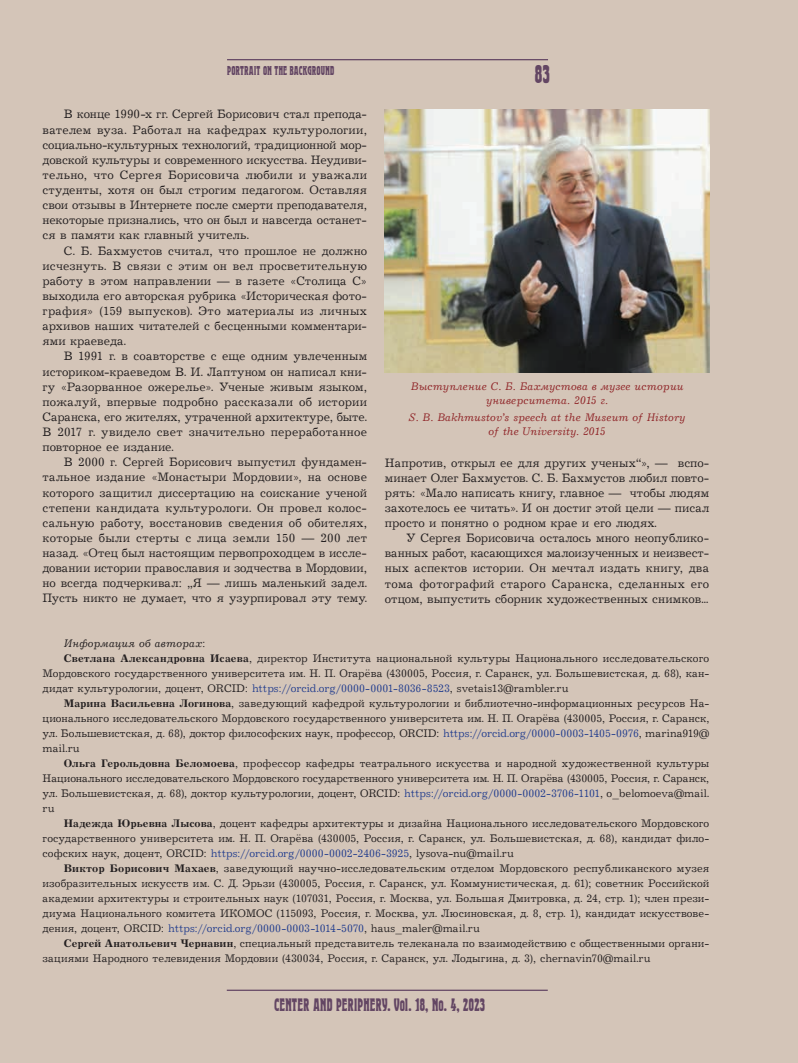
<style>
.page{position:relative;width:798px;height:1063px;background:#fff}
.page>*{position:absolute;margin:0;border:0;box-sizing:border-box;transform-origin:0 0}
.t1{font:25px "Herold DG";color:#634663}
.t2{font:17.5px "Herold DG";color:#634663}
.t3{font:12.5px/15.1px "Journal Cyrillic";letter-spacing:.005em;color:#231f20;text-align:justify}
.t4{font:12.5px "Herold DG";letter-spacing:.01em;color:#634663}
.t5{font:11.25px/15px "Journal Cyrillic";color:#231f20;text-align:justify}
.t6{font:11.25px/13.5px "Journal Italic Cyrillic";letter-spacing:.005em;color:#902629;text-align:center}
.t7{font:11.25px "Journal Italic Cyrillic";letter-spacing:.01em;color:#231f20}
.s1{font-family:"Journal Cyrillic"}
.s2{font-family:"Journal Bold Cyrillic"}
.s3{color:#253f8e}
</style>
<div class="page">
<div style="left:1px;top:0;width:796px;height:1063px;background:#d4c5b8"></div>
<hr style="left:227px;top:990px;width:320px;height:1px;background:#634663">
<hr style="left:227px;top:59px;width:321px;height:1px;background:#634663">
<img style="left:384px;top:110px;width:325px;height:263px">
<h1 class="t1" style="left:534px;top:61px;width:16px">83</h1>
<p class="t4" style="left:227px;top:63px;width:109px">PORTRAIT ON THE BACKGROUND</p>
<p class="t3" style="left:43px;top:107px;width:326px;text-indent:21px">В конце 1990-х гг. Сергей Борисович стал препода&shy;вателем вуза. Работал на кафедрах культурологии, социально-культурных технологий, традиционной мор&shy;довской культуры и современного искусства. Неудиви&shy;тельно, что Сергея Борисовича любили и уважали студенты, хотя он был строгим педагогом. Оставляя свои отзывы в Интернете после смерти преподавателя, некоторые признались, что он был и навсегда останет&shy;ся в памяти как главный учитель.</p>
<p class="t3" style="left:43px;top:243px;width:326px;text-indent:21px">С. Б. Бахмустов считал, что прошлое не должно исчезнуть. В связи с этим он вел просветительную работу в этом направлении — в газете «Столица С» выходила его авторская рубрика «Историческая фото&shy;графия» (159 выпусков). Это материалы из личных архивов наших читателей с бесценными комментари&shy;ями краеведа.</p>
<p class="t3" style="left:43px;top:349px;width:326px;text-indent:21px">В 1991 г. в соавторстве с еще одним увлеченным историком-краеведом В. И. Лаптуном он написал кни&shy;гу «Разорванное ожерелье». Ученые живым языком, пожалуй, впервые подробно рассказали об истории Саранска, его жителях, утраченной архитектуре, быте.<br>В 2017 г. увидело свет значительно переработанное повторное ее издание.</p>
<p class="t3" style="left:43px;top:455px;width:326px;text-indent:21px">В 2000 г. Сергей Борисович выпустил фундамен&shy;тальное издание «Монастыри Мордовии», на основе которого защитил диссертацию на соискание ученой степени кандидата культурологи. Он провел колос&shy;сальную работу, восстановив сведения об обителях, которые были стерты с лица земли 150 — 200 лет назад. «Отец был настоящим первопроходцем в иссле&shy;довании истории православия и зодчества в Мордовии, но всегда подчеркивал: „Я — лишь маленький задел.<br>Пусть никто не думает, что я узурпировал эту тему.</p>
<p class="t3" style="left:384px;top:455px;width:326px">Напротив, открыл ее для других ученых“», — вспо&shy;минает Олег Бахмустов. С. Б. Бахмустов любил повто&shy;рять: «Мало написать книгу, главное — чтобы людям захотелось ее читать». И он достиг этой цели — писал просто и понятно о родном крае и его людях.</p>
<p class="t6" style="left:410px;top:380px;width:274px">Выступление С. Б. Бахмустова в музее истории университета. 2015 г.</p>
<p class="t6" style="left:408px;top:411px;width:278px">S. B. Bakhmustov’s speech at the Museum of History of the University. 2015</p>
<p class="t3" style="left:384px;top:531px;width:326px;text-indent:21px">У Сергея Борисовича осталось много неопублико&shy;ванных работ, касающихся малоизученных и неизвест&shy;ных аспектов истории. Он мечтал издать книгу, два тома фотографий старого Саранска, сделанных его отцом, выпустить сборник художественных снимков...</p>
<p class="t7" style="left:64px;top:638px;width:143px">Информация об авторах<span class="s1">:</span></p>
<p class="t5" style="left:43px;top:652px;width:668px;text-indent:21px"><span class="s2">Светлана Александровна Исаева</span>, директор Института национальной культуры Национального исследовательского Мордовского государственного университета им. Н. П. Огарёва (430005, Россия, г. Саранск, ул. Большевистская, д. 68), кан&shy;дидат культурологии, доцент, ORCID: <span class="s3">https://orcid.org/0000-0001-8036-8523</span>, svetais13@rambler.ru</p>
<p class="t5" style="left:43px;top:697px;width:668px;text-indent:21px"><span class="s2">Марина Васильевна Логинова</span>, заведующий кафедрой культурологии и библиотечно-информационных ресурсов На&shy;ционального исследовательского Мордовского государственного университета им. Н. П. Огарёва (430005, Россия, г. Саранск, ул. Большевистская, д. 68), доктор философских наук, профессор, ORCID: <span class="s3">https://orcid.org/0000-0003-1405-0976</span>, marina919@ mail.ru</p>
<p class="t5" style="left:43px;top:757px;width:668px;text-indent:21px"><span class="s2">Ольга Герольдовна Беломоева</span>, профессор кафедры театрального искусства и народной художественной культуры Национального исследовательского Мордовского государственного университета им. Н. П. Огарёва (430005, Россия, г. Саранск, ул. Большевистская, д. 68), доктор культурологии, доцент, ORCID: <span class="s3">https://orcid.org/0000-0002-3706-1101</span>, o_belomoeva@mail. ru</p>
<p class="t5" style="left:43px;top:816px;width:668px;text-indent:21px"><span class="s2">Надежда Юрьевна Лысова</span>, доцент кафедры архитектуры и дизайна Национального исследовательского Мордовского государственного университета им. Н. П. Огарёва (430005, Россия, г. Саранск, ул. Большевистская, д. 68), кандидат фило&shy;софских наук, доцент, ORCID: <span class="s3">https://orcid.org/0000-0002-2406-3925</span>, lysova-nu@mail.ru</p>
<p class="t5" style="left:43px;top:861px;width:668px;text-indent:21px"><span class="s2">Виктор Борисович Махаев</span>, заведующий научно-исследовательским отделом Мордовского республиканского музея изобразительных искусств им. С. Д. Эрьзи (430005, Россия, г. Саранск, ул. Коммунистическая, д. 61); советник Российской академии архитектуры и строительных наук (107031, Россия, г. Москва, ул. Большая Дмитровка, д. 24, стр. 1); член прези&shy;диума Национального комитета ИКОМОС (115093, Россия, г. Москва, ул. Люсиновская, д. 8, стр. 1), кандидат искусствове&shy;дения, доцент, ORCID: <span class="s3">https://orcid.org/0000-0003-1014-5070</span>, haus_maler@mail.ru</p>
<p class="t5" style="left:43px;top:936px;width:668px;text-indent:21px"><span class="s2">Сергей Анатольевич Чернавин</span>, специальный представитель телеканала по взаимодействию с общественными органи&shy;зациями Народного телевидения Мордовии (430034, Россия, г. Саранск, ул. Лодыгина, д. 3), chernavin70@mail.ru</p>
<h2 class="t2" style="left:274px;top:995px;width:212px">CENTER AND PERIPHERY. Vol. 18, No. 4, 2023</h2>
</div>
